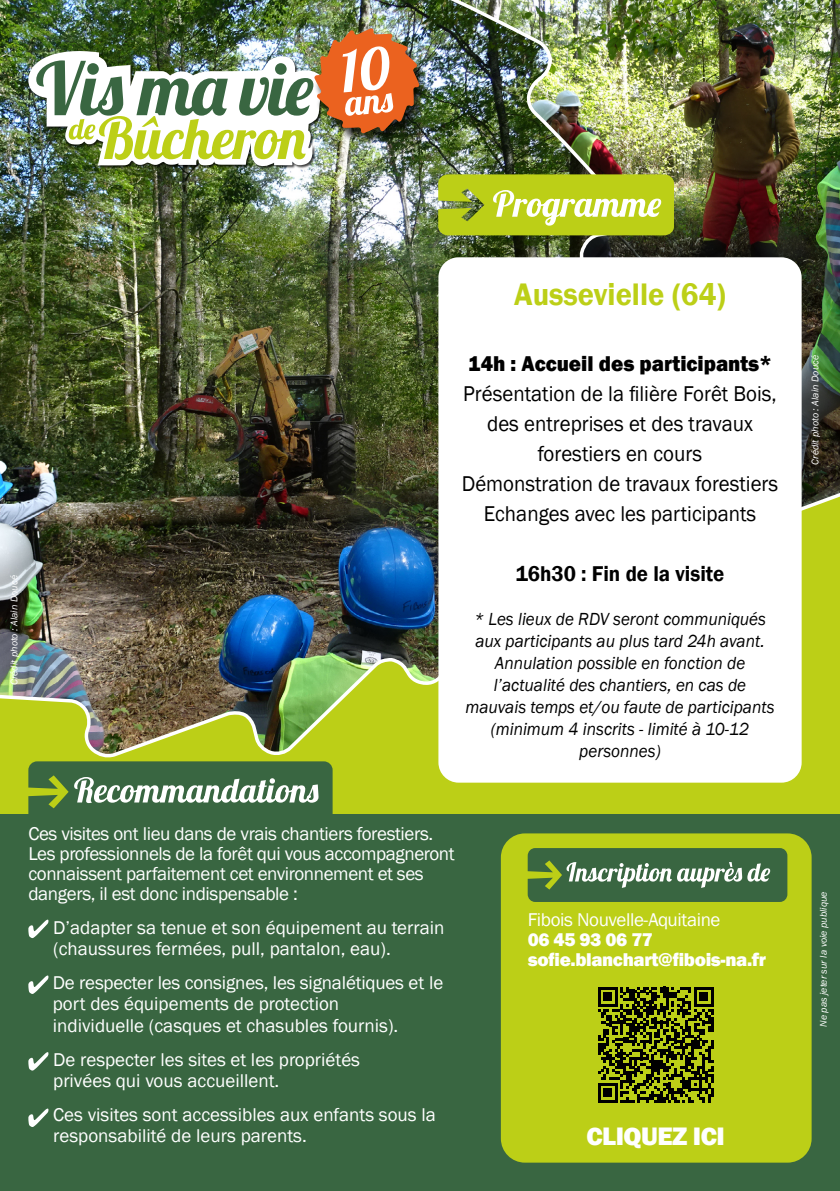
<style>
.page{position:relative;width:840px;height:1191px;background:#fff}
.page>*{position:absolute;margin:0;border:0;box-sizing:border-box;transform-origin:0 0}
.t1{font:600 32px "Franklin Gothic";color:#bccf17;scale:.95 1}
.t2{font:800 26px "Franklin Gothic";letter-spacing:-.02em;color:#fff}
.t3{font:22px/30px "Franklin Gothic";color:#000;text-align:center;scale:.95 1}
.t4{font:800 22px "Franklin Gothic";color:#000;scale:.95 1}
.t5{font:600 22px "Franklin Gothic";color:#000;scale:.95 1}
.t6{font:19px/21.6px "Franklin Gothic";letter-spacing:-.01em;color:#fff}
.t7{font:800 19px/20px "Franklin Gothic";letter-spacing:-.02em;color:#fff}
.t8{font:italic 18px/22px "Franklin Gothic";color:#000;text-align:center;scale:.95 1}
.t9{font:italic 10px "Franklin Gothic";color:#fff}
</style>
<div class="page">
<div style="left:0;top:0;width:839px;height:833px;background:#bccf17"></div>
<img style="left:630px;top:0;width:209px;height:529px">
<img style="left:0;top:0;width:630px;height:758px">
<div style="left:0;top:814px;width:839px;height:377px;background:#396641"></div>
<svg style="left:28px;top:761px;width:304px;height:53px"></svg>
<div style="left:312px;top:31px;width:116px;height:116px;background:#000;opacity:.75"></div>
<img style="left:27px;top:28px;width:392px;height:140px">
<div style="left:438px;top:257px;width:363px;height:525px;background:#fff;border-radius:20px"></div>
<svg style="left:28px;top:919px;width:20px;height:19px"></svg>
<svg style="left:28px;top:975px;width:20px;height:19px"></svg>
<svg style="left:28px;top:1052px;width:20px;height:18px"></svg>
<svg style="left:28px;top:1108px;width:20px;height:19px"></svg>
<div style="left:500px;top:833px;width:311px;height:329px;background:#bccf17;border-radius:24px"></div>
<svg style="left:527px;top:848px;width:260px;height:54px"></svg>
<svg style="left:438px;top:174px;width:235px;height:61px"></svg>
<svg style="left:598px;top:986px;width:115px;height:116px"></svg>
<p class="t9" style="left:8px;top:685px;width:111px;rotate:-90deg">Crédit photo : Alain Doucé</p>
<h1 class="t1" style="left:514px;top:275px;width:224px">Aussevielle (64)</h1>
<p class="t4" style="left:468px;top:349px;width:320px">14h : Accueil des participants*</p>
<p class="t3" style="left:461px;top:379px;width:334px">Présentation de la filière Forêt Bois, des entreprises et des travaux forestiers en cours<br>Démonstration de travaux forestiers<br>Echanges avec les participants</p>
<p class="t5" style="left:515px;top:560px;width:221px">16h30 : Fin de la visite</p>
<p class="t8" style="left:465px;top:608px;width:327px">* Les lieux de RDV seront communiqués aux participants au plus tard 24h avant.<br>Annulation possible en fonction de l’actualité des chantiers, en cas de mauvais temps et/ou faute de participants (minimum 4 inscrits - limité à 10-12 personnes)</p>
<p class="t6" style="left:28px;top:824px;width:427px;line-height:20px">Ces visites ont lieu dans de vrais chantiers forestiers.<br>Les professionnels de la forêt qui vous accompagneront connaissent parfaitement cet environnement et ses dangers, il est donc indispensable :</p>
<p class="t6" style="left:53px;top:917px;width:392px">D’adapter sa tenue et son équipement au terrain (chaussures fermées, pull, pantalon, eau).</p>
<p class="t6" style="left:53px;top:972px;width:392px">De respecter les consignes, les signalétiques et le port des équipements de protection<br>individuelle (casques et chasubles fournis).</p>
<p class="t6" style="left:53px;top:1048px;width:308px">De respecter les sites et les propriétés privées qui vous accueillent.</p>
<p class="t6" style="left:53px;top:1104px;width:384px">Ces visites sont accessibles aux enfants sous la responsabilité de leurs parents.</p>
<p class="t6" style="left:527px;top:909px;width:194px">Fibois Nouvelle-Aquitaine</p>
<p class="t7" style="left:527px;top:929px;width:240px">06 45 93 06 77 sofie.blanchart@fibois-na.fr</p>
<h2 class="t2" style="left:586px;top:1119px;width:140px">CLIQUEZ ICI</h2>
<p class="t9" style="left:808px;top:464px;width:111px;rotate:-90deg">Crédit photo : Alain Doucé</p>
<p class="t9" style="left:816px;top:1027px;width:137px;rotate:-90deg">Ne pas jeter sur la voie publique</p>
</div>
